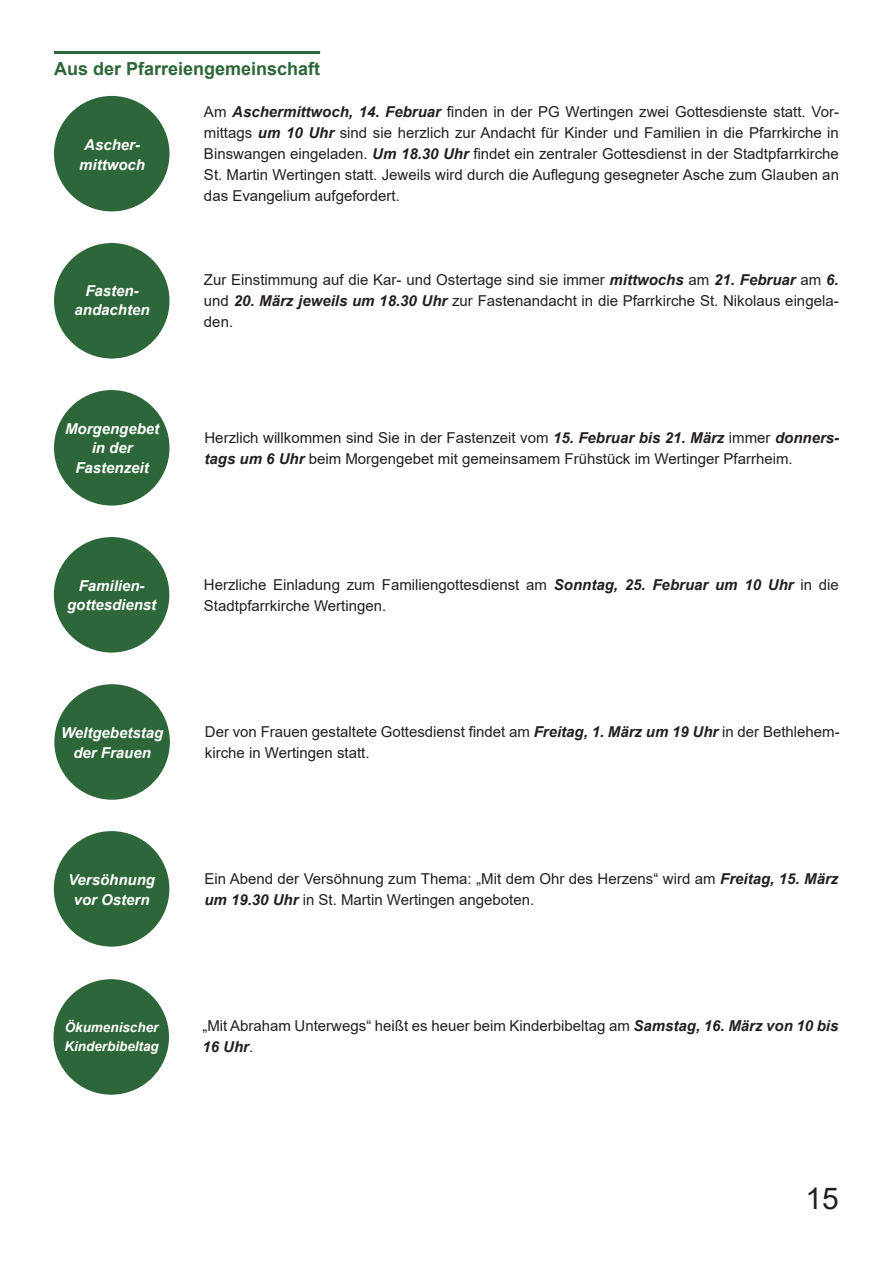
<style>
.page{position:relative;width:893px;height:1263px;background:#fff}
.page>*{position:absolute;margin:0;border:0;box-sizing:border-box;transform-origin:0 0}
.t1{font:30px "Arial";color:#231f20}
.t2{font:700 18px "Arial";color:#2d6638}
.t3{font:15px/21px "Arial";color:#231f20}
.t4{font:italic 700 15px/19.5px "Arial";color:#fff;text-align:center}
.t5{font:italic 700 13.5px/19.5px "Arial";color:#fff}
.s1{font-weight:700;font-style:italic}
</style>
<div class="page">
<hr style="left:54px;top:51px;width:266px;height:3px;background:#2d6638">
<div style="left:54px;top:96px;width:116px;height:115px;background:#2d6638;border-radius:50%"></div>
<div style="left:54px;top:243px;width:116px;height:116px;background:#2d6638;border-radius:50%"></div>
<div style="left:54px;top:390px;width:116px;height:116px;background:#2d6638;border-radius:50%"></div>
<div style="left:54px;top:537px;width:115px;height:116px;background:#2d6638;border-radius:50%"></div>
<div style="left:54px;top:684px;width:116px;height:116px;background:#2d6638;border-radius:50%"></div>
<div style="left:54px;top:831px;width:115px;height:116px;background:#2d6638;border-radius:50%"></div>
<div style="left:53px;top:979px;width:116px;height:116px;background:#2d6638;border-radius:50%"></div>
<p class="t2" style="left:54px;top:56px;width:268px">Aus der Pfarreiengemeinschaft</p>
<p class="t4" style="left:79px;top:136px;width:67px">Ascher&shy;mittwoch</p>
<p class="t4" style="left:75px;top:281px;width:77px">Fasten&shy;andachten</p>
<p class="t4" style="left:65px;top:419px;width:96px">Morgengebet in der<br>Fastenzeit</p>
<p class="t4" style="left:67px;top:576px;width:91px">Familien&shy;gottesdienst</p>
<p class="t3" style="left:204px;top:101px;width:636px;text-align:justify">Am <span class="s1">Aschermittwoch, 14. Februar</span> finden in der PG Wertingen zwei Gottesdienste statt. Vor&shy;mittags <span class="s1">um 10 Uhr</span> sind sie herzlich zur Andacht für Kinder und Familien in die Pfarrkirche in Binswangen eingeladen. <span class="s1">Um 18.30 Uhr</span> findet ein zentraler Gottesdienst in der Stadtpfarrkirche St. Martin Wertingen statt. Jeweils wird durch die Auflegung gesegneter Asche zum Glauben an das Evangelium aufgefordert.</p>
<p class="t3" style="left:204px;top:269px;width:636px;text-align:justify">Zur Einstimmung auf die Kar- und Ostertage sind sie immer <span class="s1">mittwochs</span> am <span class="s1">21. Februar</span> am <span class="s1">6. </span>und <span class="s1">20. März jeweils um 18.30 Uhr</span> zur Fastenandacht in die Pfarrkirche St. Nikolaus eingela&shy;den.</p>
<p class="t3" style="left:204px;top:427px;width:636px">Herzlich willkommen sind Sie in der Fastenzeit vom <span class="s1">15. Februar bis 21. März</span> immer <span class="s1">donners&shy;tags um 6 Uhr</span> beim Morgengebet mit gemeinsamem Frühstück im Wertinger Pfarrheim.</p>
<p class="t3" style="left:204px;top:574px;width:636px">Herzliche Einladung zum Familiengottesdienst am <span class="s1">Sonntag, 25. Februar um 10 Uhr</span> in die<br>Stadtpfarrkirche Wertingen.</p>
<p class="t4" style="left:61px;top:724px;width:104px">Weltgebetstag der Frauen</p>
<p class="t3" style="left:205px;top:721px;width:636px">Der von Frauen gestaltete Gottesdienst findet am <span class="s1">Freitag, 1. März um 19 Uhr</span> in der Bethlehem&shy;kirche in Wertingen statt.</p>
<p class="t4" style="left:68px;top:870px;width:88px">Versöhnung vor Ostern</p>
<p class="t3" style="left:204px;top:868px;width:636px">Ein Abend der Versöhnung zum Thema: „Mit dem Ohr des Herzens“ wird am <span class="s1">Freitag, 15. März um 19.30 Uhr</span> in St. Martin Wertingen angeboten.</p>
<p class="t5" style="left:64px;top:1017px;width:96px">Ökumenischer<br>Kinderbibeltag</p>
<p class="t3" style="left:202px;top:1015px;width:638px">„Mit Abraham Unterwegs“ heißt es heuer beim Kinderbibeltag am <span class="s1">Samstag, 16. März von 10 bis<br>16 Uhr</span>.</p>
<h1 class="t1" style="left:806px;top:1178px;width:35px">15</h1>
</div>
